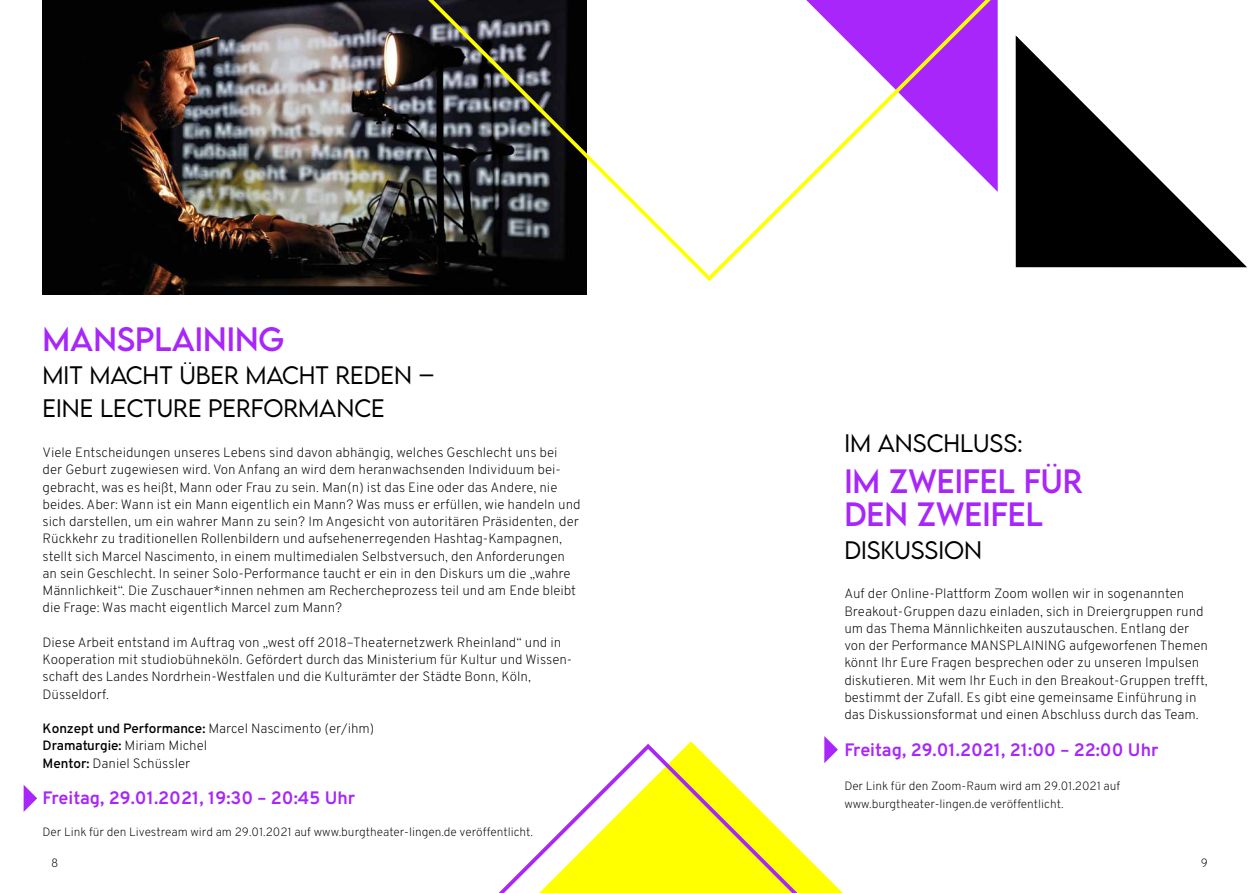
<style>
.page{position:relative;width:1259px;height:893px;background:#fff}
.page>*{position:absolute;margin:0;border:0;box-sizing:border-box;transform-origin:0 0}
.t1{font:30px/33px "LEMONMILK";color:#a826fa}
.t2{font:300 22.5px/33px "LEMONMILK";color:#000}
.t3{font:700 18px "Overpass";color:#a826fa}
.t4{font:200 13.5px/17.2px "Overpass";color:#000}
.t5{font:200 12px/18px "Overpass";color:#000}
.s1{font-weight:600}
</style>
<div class="page">
<img style="left:43px;top:0;width:544px;height:295px">
<svg style="left:24px;top:785px;width:13px;height:27px"></svg>
<svg style="left:824px;top:736px;width:5px;height:5px"></svg>
<svg style="left:400px;top:0;width:598px;height:284px"></svg>
<svg style="left:498px;top:741px;width:345px;height:152px"></svg>
<svg style="left:1015px;top:35px;width:232px;height:233px"></svg>
<h1 class="t1" style="left:43px;top:323px;width:50px">MANSPLA</h1>
<h1 class="t1" style="left:195px;top:323px;width:64px">INING</h1>
<h2 class="t2" style="left:43px;top:359px;width:393px">M IT MACHT ÜBER MACHT REDEN –<br>EINE LECTURE PERFORMANCE</h2>
<p class="t4" style="left:43px;top:444px;width:540px">Viele Entscheidungen unseres Lebens sind davon abhängig, welches Geschlecht uns bei der Geburt zugewiesen wird. Von Anfang an wird dem heranwachsenden Individuum bei&shy;gebracht, was es heißt, Mann oder Frau zu sein. Man(n) ist das Eine oder das Andere, nie beides. Aber: Wann ist ein Mann eigentlich ein Mann? Was muss er erfüllen, wie handeln und sich darstellen, um ein wahrer Mann zu sein? Im Angesicht von autoritären Präsidenten, der Rückkehr zu traditionellen Rollenbildern und aufsehenerregenden Hashtag-Kampagnen, stellt sich Marcel Nascimento, in einem multimedialen Selbstversuch, den Anforderungen an sein Geschlecht. In seiner Solo-Performance taucht er ein in den Diskurs um die „wahre Männlichkeit“. Die Zuschauer*innen nehmen am Rechercheprozess teil und am Ende bleibt die Frage: Was macht eigentlich Marcel zum Mann?</p>
<p class="t4" style="left:43px;top:634px;width:531px">Diese Arbeit entstand im Auftrag von „west off 2018–Theaternetzwerk Rheinland“ und in Kooperation mit studiobühneköln. Gefördert durch das Ministerium für Kultur und Wissen&shy;schaft des Landes Nordrhein-Westfalen und die Kulturämter der Städte Bonn, Köln, Düsseldorf.</p>
<p class="t4" style="left:43px;top:720px;width:333px"><span class="s1">Konzept und Performance:</span> Marcel Nascimento (er/ihm)<br><span class="s1">Dramaturgie:</span> Miriam Michel<br><span class="s1">Mentor:</span> Daniel Schüssler</p>
<h3 class="t3" style="left:43px;top:785px;width:314px">Freitag, 29.01.2021, 19:30 – 20:45 Uhr</h3>
<p class="t5" style="left:43px;top:823px;width:492px">Der Link für den Livestream wird am 29.01.2021 auf www.burgtheater-lingen.de veröffentlicht.</p>
<h2 class="t2" style="left:844px;top:427px;width:180px">IM ANSCHLUSS:</h2>
<h1 class="t1" style="left:844px;top:464px;width:240px">IM ZWEIFEL FÜR<br>DEN ZWEIFEL</h1>
<h2 class="t2" style="left:844px;top:533px;width:136px">DISKUSSION</h2>
<p class="t4" style="left:844px;top:585px;width:365px">Auf der Online-Plattform Zoom wollen wir in sogenannten Breakout-Gruppen dazu einladen, sich in Dreiergruppen rund um das Thema Männlichkeiten auszutauschen. Entlang der von der Performance MANSPLAINING aufgeworfenen Themen könnt Ihr Eure Fragen besprechen oder zu unseren Impulsen diskutieren. Mit wem Ihr Euch in den Breakout-Gruppen trefft, bestimmt der Zufall. Es gibt eine gemeinsame Einführung in das Diskussionsformat und einen Abschluss durch das Team.</p>
<h3 class="t3" style="left:844px;top:737px;width:315px">Freitag, 29.01.2021, 21:00 – 22:00 Uhr</h3>
<p class="t5" style="left:844px;top:777px;width:277px">Der Link für den Zoom-Raum wird am 29.01.2021 auf www.burgtheater-lingen.de veröffentlicht.</p>
<p class="t5" style="left:51px;top:854px;width:9px">8</p>
<p class="t5" style="left:1200px;top:854px;width:9px">9</p>
</div>
